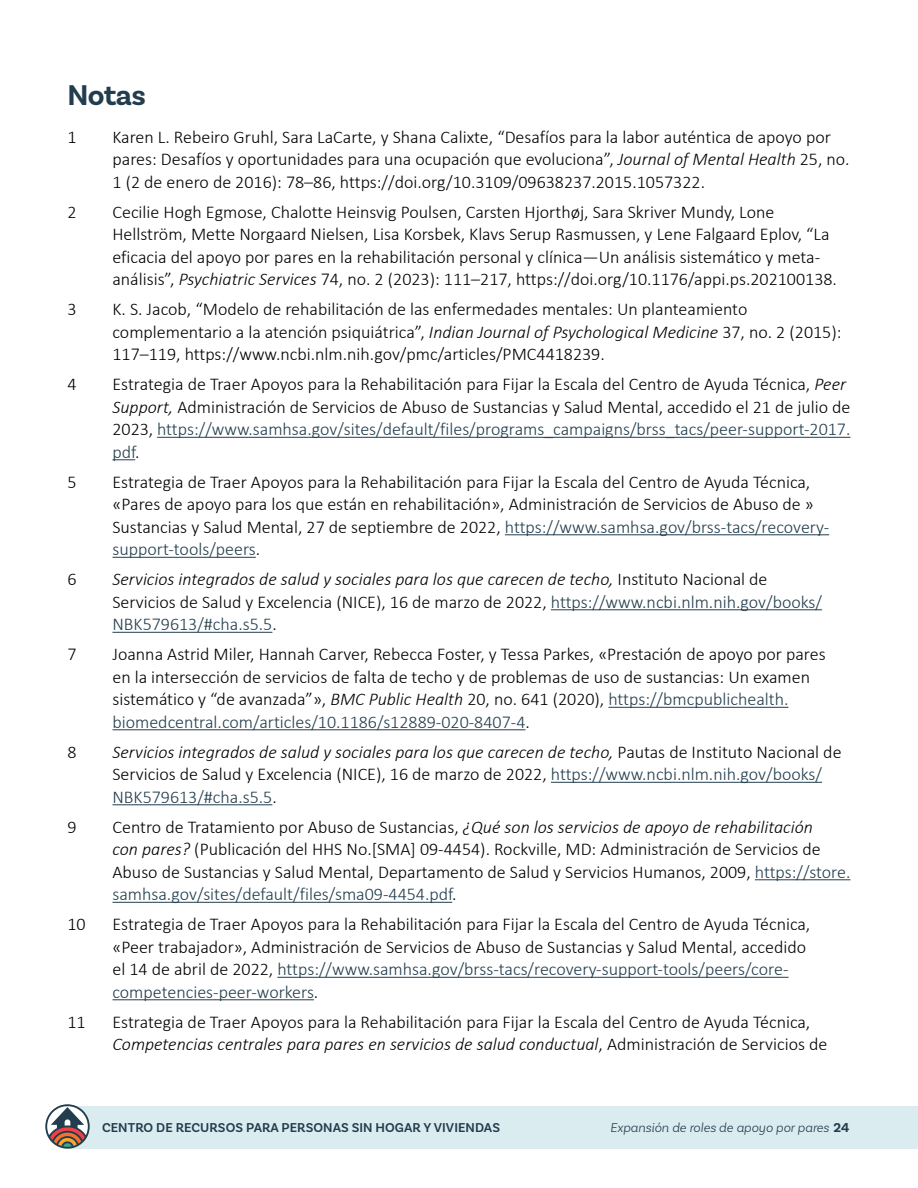
<style>
.page{position:relative;width:918px;height:1188px;background:#fff}
.page>*{position:absolute;margin:0;border:0;box-sizing:border-box;transform-origin:0 0}
.t1{font:700 30px "Basic Sans";letter-spacing:-.02em;color:#223d4d}
.t2{font:300 18px/22.5px "Calibri";color:#000}
.t3{font:600 13.5px "Basic Sans";letter-spacing:.005em;color:#223d4d}
.t4{font:italic 300 13.5px "Basic Sans";color:#223d4d}
.s1{font-style:italic}
.s2{color:#223d4d}
.s3{font-weight:700;font-style:normal}
</style>
<div class="page">
<div style="left:66px;top:1106px;width:852px;height:43px;background:#daecef"></div>
<svg style="left:45px;top:1104px;width:45px;height:45px"></svg>
<hr style="left:157px;top:437px;width:693px;height:1px;background:#223d4d">
<svg style="left:112px;top:459px;width:23px;height:1px"></svg>
<hr style="left:505px;top:534px;width:324px;height:1px;background:#223d4d">
<hr style="left:112px;top:557px;width:144px;height:1px;background:#223d4d">
<hr style="left:551px;top:609px;width:271px;height:1px;background:#223d4d">
<hr style="left:112px;top:632px;width:160px;height:1px;background:#223d4d">
<hr style="left:608px;top:707px;width:180px;height:1px;background:#223d4d">
<hr style="left:112px;top:729px;width:413px;height:1px;background:#223d4d">
<hr style="left:551px;top:782px;width:271px;height:1px;background:#223d4d">
<hr style="left:112px;top:804px;width:160px;height:1px;background:#223d4d">
<hr style="left:755px;top:879px;width:96px;height:1px;background:#223d4d">
<hr style="left:112px;top:902px;width:340px;height:1px;background:#223d4d">
<hr style="left:277px;top:977px;width:512px;height:1px;background:#223d4d">
<hr style="left:112px;top:999px;width:202px;height:1px;background:#223d4d">
<h2 class="t1" style="left:68px;top:77px;width:80px">Notas</h2>
<p class="t2" style="left:68px;top:125px;width:11px">1</p>
<p class="t2" style="left:112px;top:125px;width:739px">Karen L. Rebeiro Gruhl, Sara LaCarte, y Shana Calixte, “Desafíos para la labor auténtica de apoyo por pares: Desafíos y oportunidades para una ocupación que evoluciona”, <span class="s1">Journal of Mental Health</span> 25, no.<br>1 (2 de enero de 2016): 78–86, https://doi.org/10.3109/09638237.2015.1057322.</p>
<p class="t2" style="left:67px;top:200px;width:11px">2</p>
<p class="t2" style="left:112px;top:200px;width:726px">Cecilie Hogh Egmose, Chalotte Heinsvig Poulsen, Carsten Hjorthøj, Sara Skriver Mundy, Lone Hellström, Mette Norgaard Nielsen, Lisa Korsbek, Klavs Serup Rasmussen, y Lene Falgaard Eplov, “La eficacia del apoyo por pares en la rehabilitación personal y clínica—Un análisis sistemático y meta&shy;análisis”, <span class="s1">Psychiatric Services</span> 74, no. 2 (2023): 111–217, https://doi.org/10.1176/appi.ps.202100138.</p>
<p class="t2" style="left:67px;top:298px;width:11px">3</p>
<p class="t2" style="left:112px;top:298px;width:731px">K. S. Jacob, “Modelo de rehabilitación de las enfermedades mentales: Un planteamiento complementario a la atención psiquiátrica”, <span class="s1">Indian Journal of Psychological Medicine</span> 37, no. 2 (2015):<br>117–119, https://www.ncbi.nlm.nih.gov/pmc/articles/PMC4418239.</p>
<p class="t2" style="left:67px;top:373px;width:11px">4</p>
<p class="t2" style="left:112px;top:373px;width:740px">Estrategia de Traer Apoyos para la Rehabilitación para Fijar la Escala del Centro de Ayuda Técnica, <span class="s1">Peer Support,</span> Administración de Servicios de Abuso de Sustancias y Salud Mental, accedido el 21 de julio de 2023, <span class="s2">https://www.samhsa.gov/sites/default/files/programs_campaigns/brss_tacs/peer-support-2017. pdf</span>.</p>
<p class="t2" style="left:67px;top:470px;width:11px">5</p>
<p class="t2" style="left:112px;top:470px;width:718px">Estrategia de Traer Apoyos para la Rehabilitación para Fijar la Escala del Centro de Ayuda Técnica, «Pares de apoyo para los que están en rehabilitación», Administración de Servicios de Abuso de » Sustancias y Salud Mental, 27 de septiembre de 2022, <span class="s2">https://www.samhsa.gov/brss-tacs/recovery&shy;support-tools/peers</span>.</p>
<p class="t2" style="left:67px;top:568px;width:11px">6</p>
<p class="t2" style="left:112px;top:568px;width:711px"><span class="s1">Servicios integrados de salud y sociales para los que carecen de techo,</span> Instituto Nacional de<br>Servicios de Salud y Excelencia (NICE), 16 de marzo de 2022, <span class="s2">https://www.ncbi.nlm.nih.gov/books/<br>NBK579613/#cha.s5.5</span>.</p>
<p class="t2" style="left:67px;top:643px;width:11px">7</p>
<p class="t2" style="left:112px;top:643px;width:715px">Joanna Astrid Miler, Hannah Carver, Rebecca Foster, y Tessa Parkes, «Prestación de apoyo por pares en la intersección de servicios de falta de techo y de problemas de uso de sustancias: Un examen sistemático y “de avanzada”», <span class="s1">BMC Public Health</span> 20, no. 641 (2020), <span class="s2">https://bmcpublichealth. biomedcentral.com/articles/10.1186/s12889-020-8407-4</span>.</p>
<p class="t2" style="left:67px;top:740px;width:11px">8</p>
<p class="t2" style="left:112px;top:740px;width:731px"><span class="s1">Servicios integrados de salud y sociales para los que carecen de techo,</span> Pautas de Instituto Nacional de<br>Servicios de Salud y Excelencia (NICE), 16 de marzo de 2022, <span class="s2">https://www.ncbi.nlm.nih.gov/books/<br>NBK579613/#cha.s5.5</span>.</p>
<p class="t2" style="left:67px;top:815px;width:11px">9</p>
<p class="t2" style="left:112px;top:815px;width:740px">Centro de Tratamiento por Abuso de Sustancias, <span class="s1">¿Qué son los servicios de apoyo de rehabilitación<br>con pares?</span> (Publicación del HHS No.[SMA] 09-4454). Rockville, MD: Administración de Servicios de Abuso de Sustancias y Salud Mental, Departamento de Salud y Servicios Humanos, 2009, <span class="s2">https://store. samhsa.gov/sites/default/files/sma09-4454.pdf</span>.</p>
<p class="t2" style="left:67px;top:913px;width:20px">10</p>
<p class="t2" style="left:112px;top:913px;width:699px">Estrategia de Traer Apoyos para la Rehabilitación para Fijar la Escala del Centro de Ayuda Técnica, «Peer trabajador», Administración de Servicios de Abuso de Sustancias y Salud Mental, accedido el 14 de abril de 2022, <span class="s2">https://www.samhsa.gov/brss-tacs/recovery-support-tools/peers/core&shy;competencies-peer-workers</span>.</p>
<p class="t2" style="left:67px;top:1010px;width:20px">11</p>
<p class="t2" style="left:112px;top:1010px;width:716px">Estrategia de Traer Apoyos para la Rehabilitación para Fijar la Escala del Centro de Ayuda Técnica,<br><span class="s1">Competencias centrales para pares en servicios de salud conductual</span>, Administración de Servicios de</p>
<p class="t3" style="left:102px;top:1119px;width:400px">CENTRO DE RECURSOS PARA PERSONAS SIN HOGAR Y VIVIENDAS</p>
<p class="t4" style="left:610px;top:1119px;width:241px">Expansión de roles de apoyo por pares <span class="s3">24</span></p>
</div>
